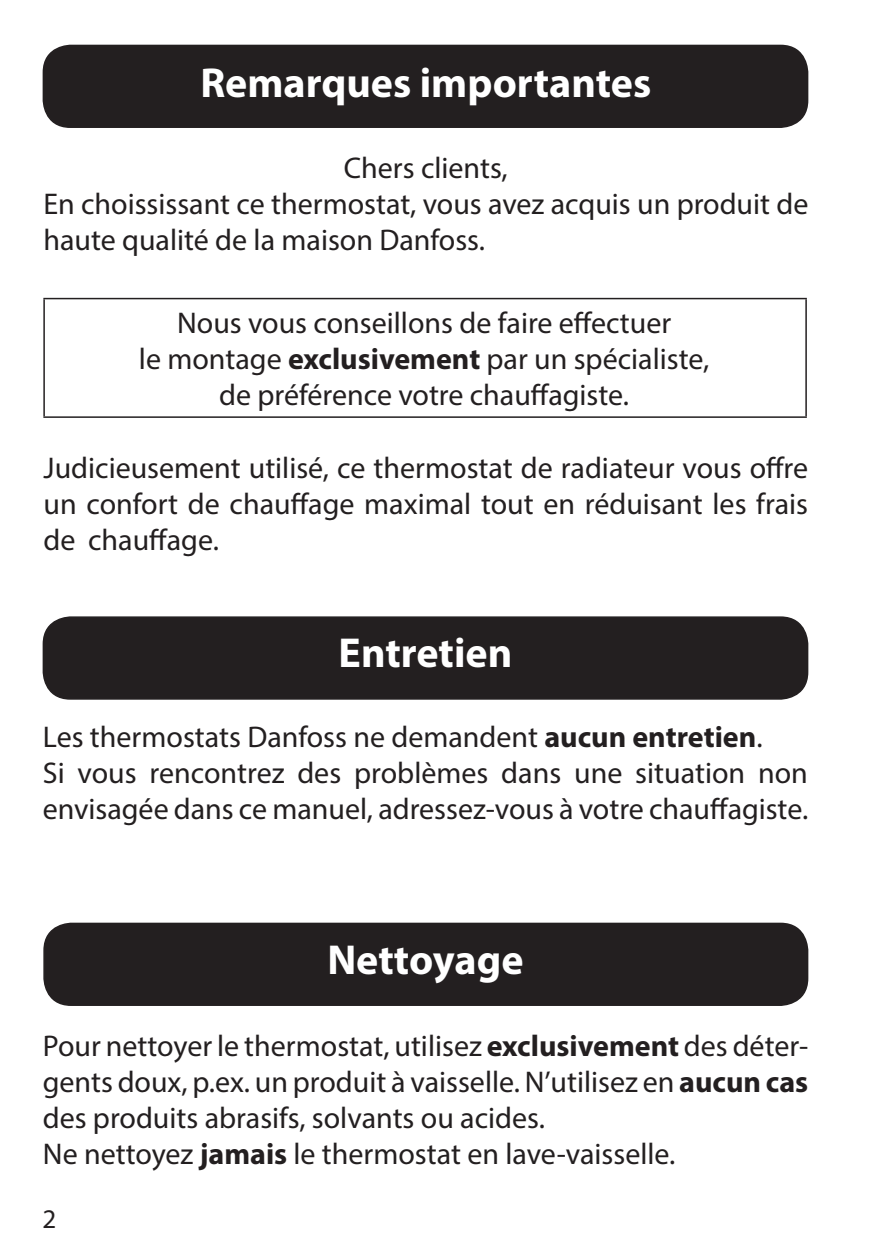
<style>
.page{position:relative;width:893px;height:1259px;background:#fff}
.page>*{position:absolute;margin:0;border:0;box-sizing:border-box;transform-origin:0 0}
.t1{font:700 42px "Myriad Pro";color:#fff}
.t2{font:30px/36px "Myriad Pro";color:#231f20}
.t3{font:27px "Myriad Pro";color:#231f20}
.s1{font-weight:700}
</style>
<div class="page">
<div style="left:43px;top:45px;width:764px;height:82px;background:#231f20;border-radius:27px"></div>
<div style="left:43px;top:45px;width:765px;height:83px;border:2px solid #231f20;border-radius:27px"></div>
<hr style="left:43px;top:298px;width:764px;height:1px;background:#231f20">
<hr style="left:43px;top:299px;width:2px;height:117px;background:#231f20">
<hr style="left:805px;top:299px;width:2px;height:117px;background:#231f20">
<hr style="left:43px;top:416px;width:764px;height:2px;background:#231f20">
<div style="left:43px;top:617px;width:764px;height:82px;background:#231f20;border-radius:27px"></div>
<div style="left:43px;top:616px;width:765px;height:83px;border:2px solid #231f20;border-radius:27px"></div>
<div style="left:44px;top:923px;width:763px;height:82px;background:#231f20;border-radius:27px"></div>
<div style="left:43px;top:922px;width:765px;height:84px;border:2px solid #231f20;border-radius:27px"></div>
<h1 class="t1" style="left:200px;top:56px;width:452px">Remarques importantes</h1>
<p class="t2" style="left:43px;top:149px;width:766px;text-indent:300px">Chers clients,<br>En choississant ce thermostat, vous avez acquis un produit de haute qualité de la maison Danfoss.</p>
<p class="t2" style="left:139px;top:304px;width:572px;text-align:center">Nous vous conseillons de faire effectuer<br>le montage <span class="s1">exclusivement</span> par un spécialiste, de préférence votre chauffagiste.</p>
<p class="t2" style="left:43px;top:450px;width:766px;text-align:justify">Judicieusement utilisé, ce thermostat de radiateur vous offre un confort de chauffage maximal tout en réduisant les frais de chauffage.</p>
<h1 class="t1" style="left:338px;top:625px;width:175px">Entretien</h1>
<p class="t2" style="left:43px;top:718px;width:767px">Les thermostats Danfoss ne demandent <span class="s1">aucun entretien</span>.<br>Si vous rencontrez des problèmes dans une situation non envisagée dans ce manuel, adressez-vous à votre chauffagiste.</p>
<h1 class="t1" style="left:327px;top:932px;width:198px">Nettoyage</h1>
<p class="t2" style="left:43px;top:1027px;width:767px">Pour nettoyer le thermostat, utilisez <span class="s1">exclusivement</span> des déter&shy;gents doux, p.ex. un produit à vaisselle. N’utilisez en <span class="s1">aucun cas </span>des produits abrasifs, solvants ou acides.<br>Ne nettoyez <span class="s1">jamais</span> le thermostat en lave-vaisselle.</p>
<p class="t3" style="left:43px;top:1202px;width:15px">2</p>
</div>
